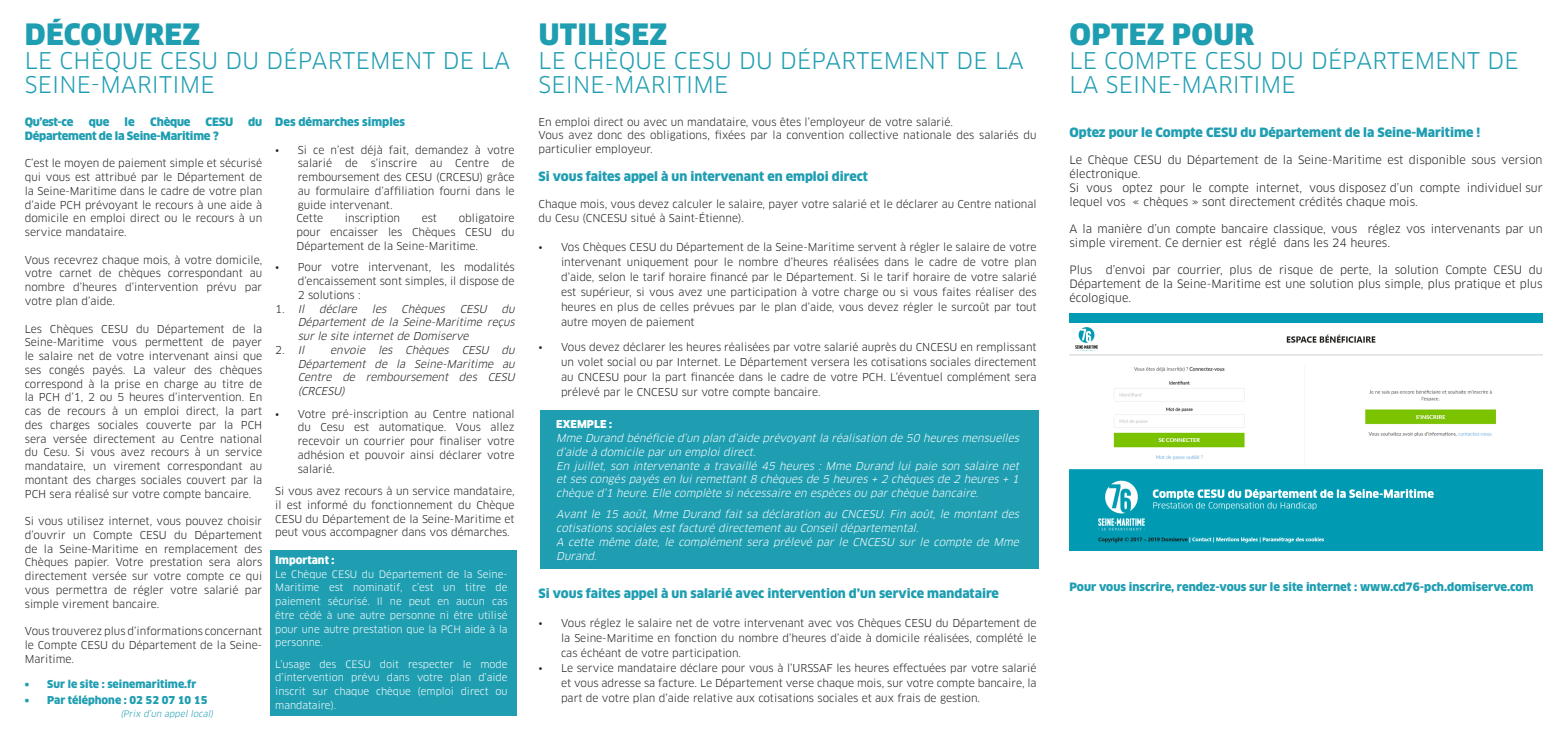
<style>
.page{position:relative;width:1563px;height:741px;background:#fff}
.page>*{position:absolute;margin:0;border:0;box-sizing:border-box;transform-origin:0 0}
.t1{font:900 28.75px "Clan OT";letter-spacing:.01em;color:#1f9eb2}
.t2{font:22.5px/23.8px "Clan OT";letter-spacing:.01em;color:#1f9eb2}
.t3{font:900 12.5px "Clan OT";color:#1f9eb2}
.t4{font:11.25px/13.8px "Clan OT";color:#231f20}
.t5{font:900 11.25px "Clan OT";letter-spacing:-.005em;color:#1f9eb2}
.t6{font:10.62px/13.8px "Clan OT";color:#231f20;text-align:justify}
.t7{font:italic 10.62px/13.8px "Clan OT";color:#fff}
.t8{font:italic 10.62px/13.8px "Clan OT";color:#231f20;text-align:justify}
.t9{font:900 10.62px "Clan OT";color:#1f9eb2}
.t10{font:900 10.62px "Clan OT";color:#fff}
.t11{font:10px/13.8px "Clan OT";color:#fff;text-align:justify}
.t12{font:italic 8.75px "Clan OT";color:#1f9eb2}
.s1{font-style:normal}
.s2{font-style:italic}
</style>
<div class="page">
<div style="left:540px;top:410px;width:498px;height:158px;background:#1f9eb2"></div>
<div style="left:270px;top:550px;width:246px;height:166px;background:#1f9eb2"></div>
<img style="left:1070px;top:313px;width:472px;height:238px">
<p class="t1" style="left:25px;top:18px;width:177px">DÉCOUVREZ</p>
<p class="t2" style="left:25px;top:49px;width:487px">LE CHÈQUE CESU DU DÉPARTEMENT DE LA<br>SEINE-MARITIME</p>
<p class="t5" style="left:25px;top:115px;width:50px">Qu’est-ce</p>
<p class="t5" style="left:89px;top:115px;width:22px">que</p>
<p class="t5" style="left:125px;top:115px;width:12px">le</p>
<p class="t5" style="left:150px;top:115px;width:42px">Chèque</p>
<p class="t5" style="left:206px;top:115px;width:29px">CESU</p>
<p class="t5" style="left:248px;top:115px;width:16px">du</p>
<p class="t5" style="left:25px;top:129px;width:195px">Département de la Seine-Maritime ?</p>
<p class="t6" style="left:25px;top:157px;width:239px">C’est le moyen de paiement simple et sécurisé qui vous est attribué par le Département de la Seine-Maritime dans le cadre de votre plan d’aide PCH prévoyant le recours à une aide à domicile en emploi direct ou le recours à un service mandataire.</p>
<p class="t6" style="left:25px;top:253px;width:239px">Vous recevrez chaque mois, à votre domicile, votre carnet de chèques correspondant au nombre d’heures d’intervention prévu par votre plan d’aide.</p>
<p class="t6" style="left:25px;top:322px;width:239px">Les Chèques CESU du Département de la Seine-Maritime vous permettent de payer le salaire net de votre intervenant ainsi que ses congés payés. La valeur des chèques correspond à la prise en charge au titre de la PCH d’1, 2 ou 5 heures d’intervention. En cas de recours à un emploi direct, la part des charges sociales couverte par la PCH sera versée directement au Centre national du Cesu. Si vous avez recours à un service mandataire, un virement correspondant au montant des charges sociales couvert par la PCH sera réalisé sur votre compte bancaire.</p>
<p class="t6" style="left:25px;top:514px;width:239px">Si vous utilisez internet, vous pouvez choisir d’ouvrir un Compte CESU du Département de la Seine-Maritime en remplacement des Chèques papier. Votre prestation sera alors directement versée sur votre compte ce qui vous permettra de régler votre salarié par simple virement bancaire.</p>
<p class="t6" style="left:25px;top:624px;width:239px">Vous trouverez plus d’informations concernant le Compte CESU du Département de la Seine-Maritime.</p>
<p class="t9" style="left:25px;top:677px;width:173px">• Sur le site : seinemaritime.fr</p>
<p class="t9" style="left:25px;top:693px;width:184px">• Par téléphone : 02 52 07 10 15</p>
<p class="t12" style="left:120px;top:708px;width:96px">(Prix d’un appel local)</p>
<p class="t5" style="left:275px;top:115px;width:131px">Des démarches simples</p>
<p class="t6" style="left:298px;top:143px;width:218px;text-indent:-22px">• Si ce n’est déjà fait, demandez à votre salarié de s’inscrire au Centre de remboursement des CESU (CRCESU) grâce au formulaire d’affiliation fourni dans le guide intervenant.</p>
<p class="t6" style="left:296px;top:212px;width:28px">Cette</p>
<p class="t6" style="left:345px;top:212px;width:57px">inscription</p>
<p class="t6" style="left:422px;top:212px;width:17px">est</p>
<p class="t6" style="left:296px;top:212px;width:220px;text-indent:162px">obligatoire pour encaisser les Chèques CESU du Département de la Seine-Maritime.</p>
<p class="t6" style="left:298px;top:260px;width:218px;text-indent:-22px">• Pour votre intervenant, les modalités d’encaissement sont simples, il dispose de 2 solutions :</p>
<p class="t8" style="left:298px;top:302px;width:221px;text-indent:-22px"><span class="s1">1 .</span> Il déclare les Chèques CESU du Département de la Seine-Maritime reçus sur le site internet de Domiserve</p>
<p class="t6" style="left:275px;top:343px;width:33px">2. <span class="s2">Il</span></p>
<p class="t8" style="left:298px;top:343px;width:221px;text-indent:32px">envoie les Chèques CESU du Département de la Seine-Maritime au Centre de remboursement des CESU (CRCESU)</p>
<p class="t6" style="left:298px;top:407px;width:218px;text-indent:-22px">• Votre pré-inscription au Centre national du Cesu est automatique. Vous allez recevoir un courrier pour finaliser votre adhésion et pouvoir ainsi déclarer votre salarié.</p>
<p class="t6" style="left:275px;top:484px;width:241px">Si vous avez recours à un service mandataire, il est informé du fonctionnement du Chèque CESU du Département de la Seine-Maritime et peut vous accompagner dans vos démarches.</p>
<p class="t10" style="left:275px;top:553px;width:61px">Important :</p>
<p class="t11" style="left:275px;top:567px;width:234px">Le Chèque CESU du Département de la Seine-Maritime est nominatif, c’est un titre de paiement sécurisé. Il ne peut en aucun cas être cédé à une autre personne ni être utilisé pour une autre prestation que la PCH aide à la personne.</p>
<p class="t11" style="left:275px;top:657px;width:234px">L’usage des CESU doit respecter le mode d’intervention prévu dans votre plan d’aide inscrit sur chaque chèque (emploi direct ou mandataire).</p>
<p class="t1" style="left:539px;top:18px;width:130px">UTILISEZ</p>
<p class="t2" style="left:539px;top:49px;width:487px">LE CHÈQUE CESU DU DÉPARTEMENT DE LA<br>SEINE-MARITIME</p>
<p class="t6" style="left:538px;top:115px;width:416px">En emploi direct ou avec un mandataire, vous êtes l’employeur de votre salarié.</p>
<p class="t6" style="left:538px;top:129px;width:500px">Vous avez donc des obligations, fixées par la convention collective nationale des salariés du particulier employeur.</p>
<p class="t3" style="left:538px;top:169px;width:331px">Si vous faites appel à un intervenant en emploi direct</p>
<p class="t6" style="left:538px;top:197px;width:500px">Chaque mois, vous devez calculer le salaire, payer votre salarié et le déclarer au Centre national du Cesu (CNCESU situé à Saint-Étienne).</p>
<p class="t6" style="left:561px;top:239px;width:477px;line-height:15px;text-indent:-22px">• Vos Chèques CESU du Département de la Seine-Maritime servent à régler le salaire de votre intervenant uniquement pour le nombre d’heures réalisées dans le cadre de votre plan d’aide, selon le tarif horaire financé par le Département. Si le tarif horaire de votre salarié est supérieur, si vous avez une participation à votre charge ou si vous faites réaliser des heures en plus de celles prévues par le plan d’aide, vous devez régler le surcoût par tout autre moyen de paiement</p>
<p class="t6" style="left:561px;top:339px;width:477px;line-height:15px;text-indent:-22px">• Vous devez déclarer les heures réalisées par votre salarié auprès du CNCESU en remplissant un volet social ou par Internet. Le Département versera les cotisations sociales directement au CNCESU pour la part financée dans le cadre de votre PCH. L’éventuel complément sera prélevé par le CNCESU sur votre compte bancaire.</p>
<p class="t10" style="left:556px;top:418px;width:57px">EXEMPLE :</p>
<p class="t7" style="left:556px;top:431px;width:467px">Mme Durand bénéficie d’un plan d’aide prévoyant la réalisation de 50 heures mensuelles d’aide à domicile par un emploi direct.</p>
<p class="t7" style="left:556px;top:459px;width:467px;text-align:justify">En juillet, son intervenante a travaillé 45 heures : Mme Durand lui paie son salaire net et ses congés payés en lui remettant 8 chèques de 5 heures + 2 chèques de 2 heures + 1 chèque d’1 heure. Elle complète si nécessaire en espèces ou par chèque bancaire.</p>
<p class="t7" style="left:556px;top:507px;width:467px">Avant le 15 août, Mme Durand fait sa déclaration au CNCESU. Fin août, le montant des cotisations sociales est facturé directement au Conseil départemental.</p>
<p class="t7" style="left:556px;top:535px;width:467px">A cette même date, le complément sera prélevé par le CNCESU sur le compte de Mme<br>Durand.</p>
<p class="t3" style="left:538px;top:586px;width:462px">Si vous faites appel à un salarié avec intervention d’un service mandataire</p>
<p class="t6" style="left:561px;top:615px;width:477px;line-height:15px;text-indent:-22px">• Vous réglez le salaire net de votre intervenant avec vos Chèques CESU du Département de la Seine-Maritime en fonction du nombre d’heures d’aide à domicile réalisées, complété le cas échéant de votre participation.</p>
<p class="t6" style="left:561px;top:660px;width:477px;line-height:15px;text-indent:-22px">• Le service mandataire déclare pour vous à l’URSSAF les heures effectuées par votre salarié et vous adresse sa facture. Le Département verse chaque mois, sur votre compte bancaire, la part de votre plan d’aide relative aux cotisations sociales et aux frais de gestion.</p>
<p class="t1" style="left:1069px;top:18px;width:186px">OPTEZ POUR</p>
<p class="t2" style="left:1069px;top:49px;width:450px">LE COMPTE CESU DU DÉPARTEMENT DE<br>LA SEINE-MARITIME</p>
<p class="t3" style="left:1069px;top:125px;width:412px">Optez pour le Compte CESU du Département de la Seine-Maritime !</p>
<p class="t4" style="left:1069px;top:153px;width:474px">Le Chèque CESU du Département de la Seine-Maritime est disponible sous version électronique.</p>
<p class="t4" style="left:1069px;top:181px;width:475px">Si vous optez pour le compte internet, vous disposez d’un compte individuel sur lequel vos « chèques » sont directement crédités chaque mois.</p>
<p class="t4" style="left:1069px;top:222px;width:475px">A la manière d’un compte bancaire classique, vous réglez vos intervenants par un simple virement. Ce dernier est réglé dans les 24 heures.</p>
<p class="t4" style="left:1069px;top:263px;width:475px;text-align:justify">Plus d’envoi par courrier, plus de risque de perte, la solution Compte CESU du Département de la Seine-Maritime est une solution plus simple, plus pratique et plus écologique.</p>
<p class="t5" style="left:1069px;top:580px;width:465px">Pour vous inscrire, rendez-vous sur le site internet : www.cd76-pch.domiserve.com</p>
</div>
